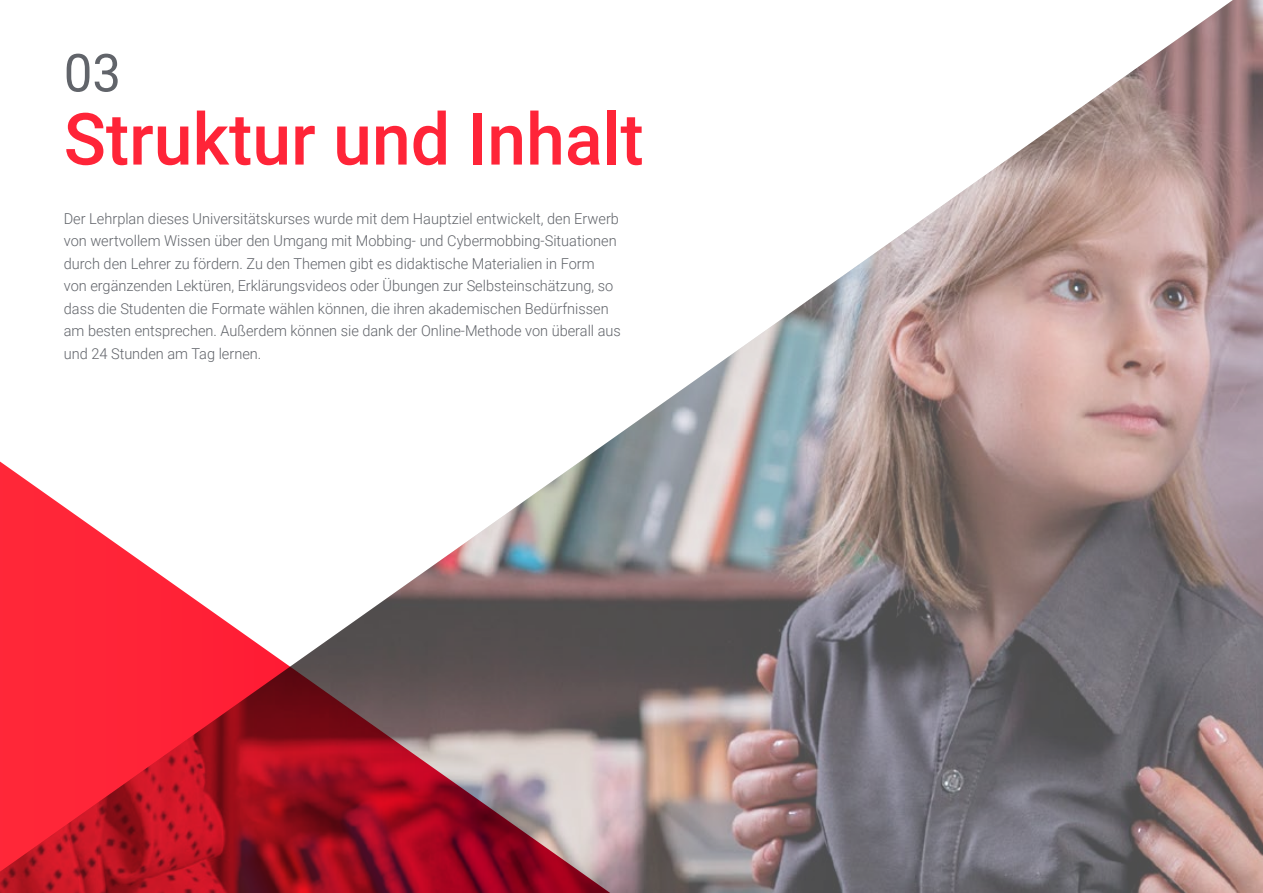
<style>
.page{position:relative;width:1263px;height:893px;background:#fff}
.page>*{position:absolute;margin:0;border:0;box-sizing:border-box;transform-origin:0 0}
.t1{font:500 72px "Roboto";color:#ff2438}
.t2{font:52.5px "Roboto";color:#61646a}
.t3{font:300 15px/22.5px "Roboto";color:#61646a}
</style>
<div class="page">
<img style="left:602px;top:0;width:661px;height:893px">
<svg style="left:0;top:446px;width:640px;height:447px"></svg>
<h2 class="t2" style="left:64px;top:36px;width:59px">03</h2>
<h1 class="t1" style="left:64px;top:89px;width:581px">Struktur und Inhalt</h1>
<p class="t3" style="left:64px;top:207px;width:559px">Der Lehrplan dieses Universitätskurses wurde mit dem Hauptziel entwickelt, den Erwerb von wertvollem Wissen über den Umgang mit Mobbing- und Cybermobbing-Situationen durch den Lehrer zu fördern. Zu den Themen gibt es didaktische Materialien in Form von ergänzenden Lektüren, Erklärungsvideos oder Übungen zur Selbsteinschätzung, so dass die Studenten die Formate wählen können, die ihren akademischen Bedürfnissen am besten entsprechen. Außerdem können sie dank der Online-Methode von überall aus und 24 Stunden am Tag lernen.</p>
</div>
